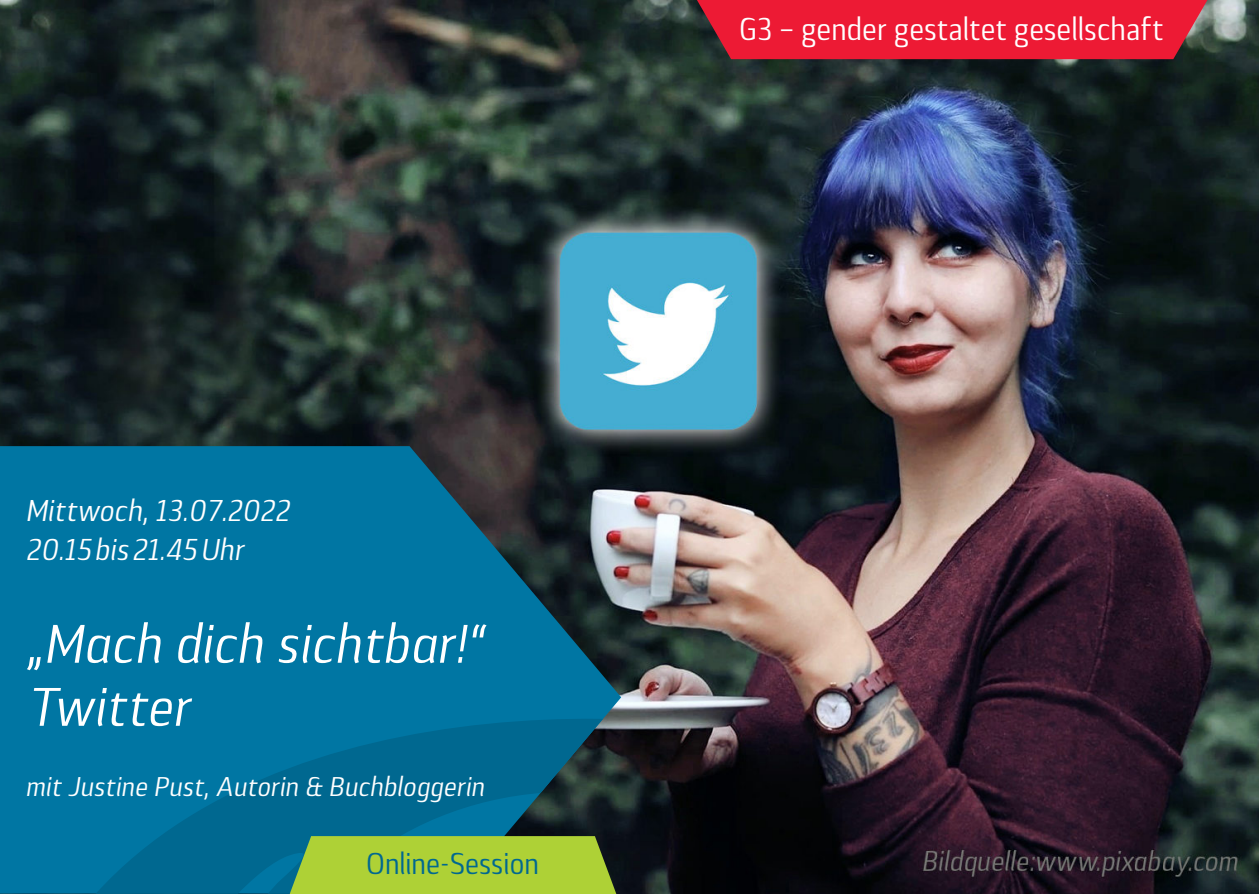
<style>
.page{position:relative;width:1260px;height:894px;background:#fff}
.page>*{position:absolute;margin:0;border:0;box-sizing:border-box;transform-origin:0 0}
.t1{font:italic condensed 54px/63px "Lytiga Pro";color:#fff}
.t2{font:condensed 31.5px "Lytiga Pro";letter-spacing:-.01em;color:#fff}
.t3{font:italic condensed 30px/39px "Lytiga Pro";color:#fff}
.t4{font:condensed 30px "Lytiga Pro";letter-spacing:-.01em;color:#006890}
.t5{font:italic condensed 27px "Lytiga Pro";color:#fff}
</style>
<div class="page">
<img style="left:0;top:0;width:1259px;height:893px">
<svg style="left:0;top:446px;width:621px;height:447px;background:#066b91"></svg>
<svg style="left:285px;top:835px;width:336px;height:58px;background:#9bc13a"></svg>
<svg style="left:694px;top:0;width:516px;height:59px;background:#de1d34"></svg>
<p class="t3" style="left:26px;top:493px;width:265px">Mittwoch, 13.07.2022<br>20.15bis21.45Uhr</p>
<h1 class="t1" style="left:26px;top:617px;width:459px">„Mach dich sichtbar!“<br>Twitter</h1>
<p class="t5" style="left:26px;top:775px;width:460px">mit Justine Pust, Autorin &amp; Buchbloggerin</p>
<p class="t4" style="left:366px;top:850px;width:175px">Online-Session</p>
<p class="t2" style="left:739px;top:16px;width:427px">G3 – gender gestaltet gesellschaft</p>
</div>
